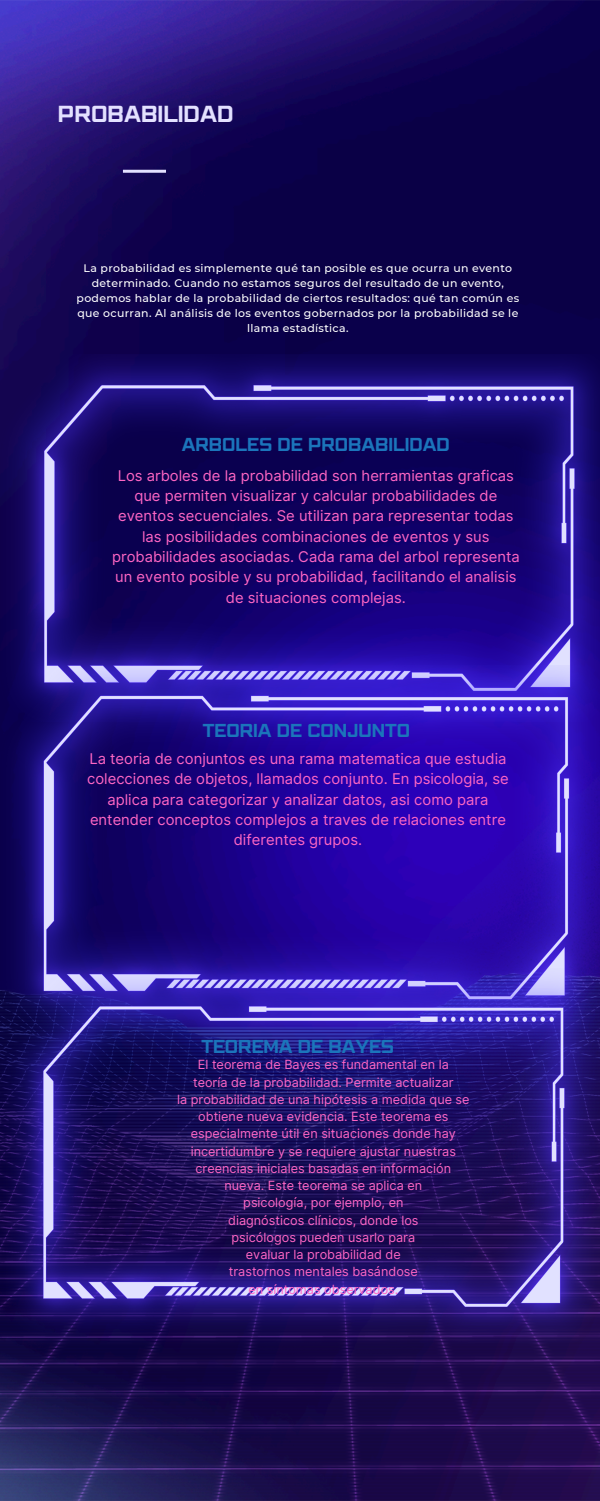
<style>
.page{position:relative;width:600px;height:1501px;background:#fff}
.page>*{position:absolute;margin:0;border:0;box-sizing:border-box;transform-origin:0 0}
.t1{font:600 20.8px "Pattanakarn";color:#e3e1ff}
.t2{font:600 16.8px "Pattanakarn";color:#1b75bb}
.t3{font:14.8px/20.3px "Inter";color:#ff66c4;text-align:center}
.t4{font:12.7px/17.2px "Inter";color:#ff66c4;text-align:center}
.t5{font:500 10.9px/15px "Montserrat";letter-spacing:.03em;color:#fff;text-align:center}
</style>
<div class="page">
<img style="left:0;top:0;width:600px;height:354px">
<img style="left:0;top:1343px;width:600px;height:157px">
<img style="left:0;top:354px;width:600px;height:311px">
<img style="left:0;top:665px;width:600px;height:303px">
<img style="left:0;top:968px;width:600px;height:375px">
<hr style="left:123px;top:170px;width:43px;height:3px;background:#e3e1ff">
<p class="t1" style="left:58px;top:102px;width:177px">PROBABILIDAD</p>
<p class="t5" style="left:77px;top:260px;width:444px">La probabilidad es simplemente qué tan posible es que ocurra un evento determinado. Cuando no estamos seguros del resultado de un evento, podemos hablar de la probabilidad de ciertos resultados: qué tan común es que ocurran. Al análisis de los eventos gobernados por la probabilidad se le llama estadística.</p>
<p class="t2" style="left:182px;top:435px;width:270px">ARBOLES DE PROBABILIDAD</p>
<p class="t3" style="left:112px;top:465px;width:409px">Los arboles de la probabilidad son herramientas graficas que permiten visualizar y calcular probabilidades de eventos secuenciales. Se utilizan para representar todas las posibilidades combinaciones de eventos y sus probabilidades asociadas. Cada rama del arbol representa un evento posible y su probabilidad, facilitando el analisis de situaciones complejas.</p>
<p class="t2" style="left:203px;top:720px;width:209px">TEORIA DE CONJUNTO</p>
<p class="t3" style="left:87px;top:748px;width:423px">La teoria de conjuntos es una rama matematica que estudia colecciones de objetos, llamados conjunto. En psicologia, se aplica para categorizar y analizar datos, asi como para entender conceptos complejos a traves de relaciones entre diferentes grupos.</p>
<p class="t2" style="left:201px;top:1037px;width:194px">TEOREMA DE BAYES</p>
<p class="t4" style="left:177px;top:1055px;width:294px">El teorema de Bayes es fundamental en la<br>teoría de la probabilidad. Permite actualizar<br>la probabilidad de una hipótesis a medida que se obtiene nueva evidencia. Este teorema es especialmente útil en situaciones donde hay incertidumbre y se requiere ajustar nuestras creencias iniciales basadas en información nueva. Este teorema se aplica en<br>psicología, por ejemplo, en<br>diagnósticos clínicos, donde los<br>psicólogos pueden usarlo para<br>evaluar la probabilidad de<br>trastornos mentales basándose<br>en síntomas observados.</p>
</div>
